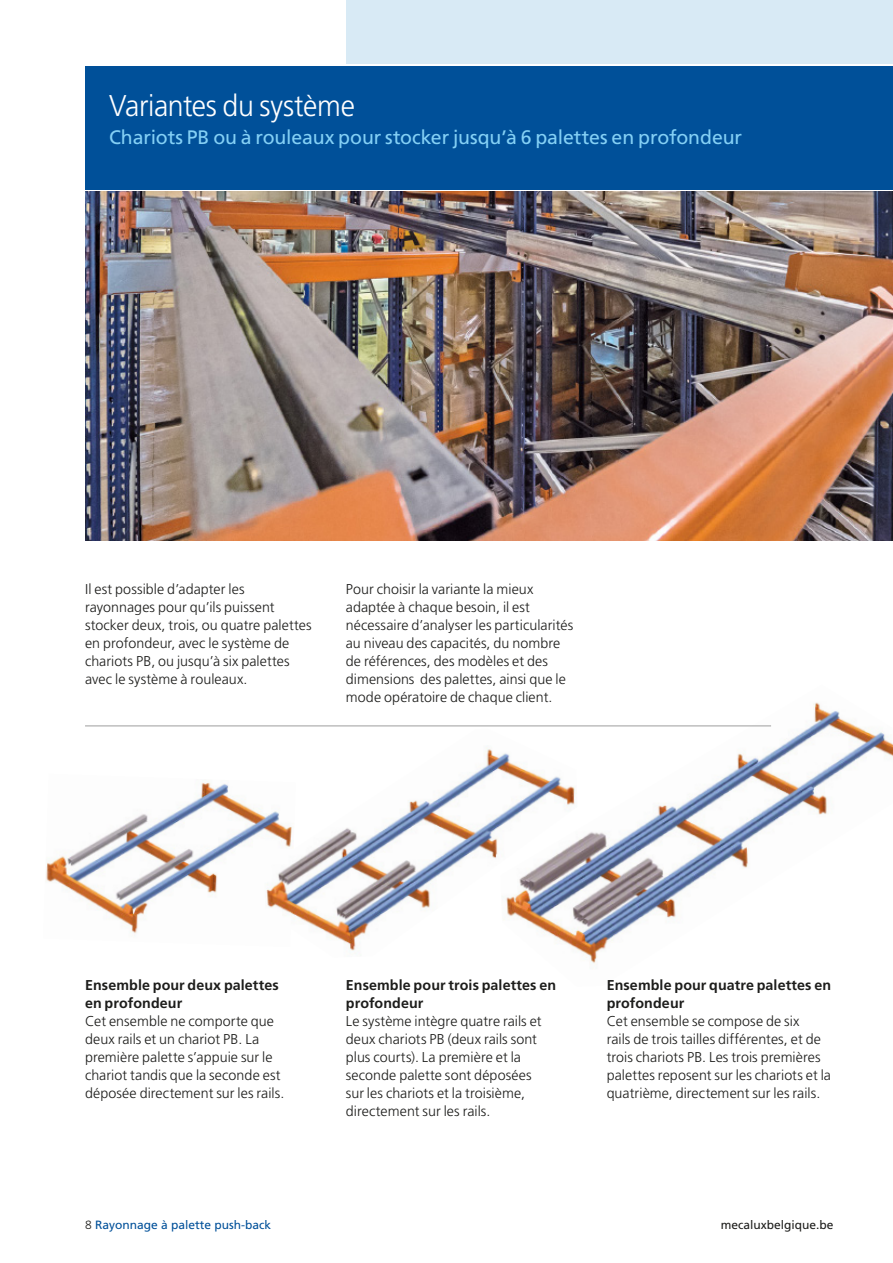
<style>
.page{position:relative;width:893px;height:1263px;background:#fff}
.page>*{position:absolute;margin:0;border:0;box-sizing:border-box;transform-origin:0 0}
.t1{font:300 30px "Frutiger LT Std";letter-spacing:-.015em;color:#fff;scale:.95 1}
.t2{font:19.5px "Frutiger LT Std";letter-spacing:-.005em;color:#84d0f5}
.t3{font:300 14.25px/18px "Frutiger LT Std";letter-spacing:.005em;color:#1d1d1b}
.t4{font:700 14.25px/18px "Frutiger LT Std";letter-spacing:.01em;color:#1d1d1b}
.t5{font:12px "Frutiger LT Std";color:#005099}
.t6{font:12px "Frutiger LT Std";color:#1d1d1b}
.s1{font-weight:300;color:#1d1d1b}
</style>
<div class="page">
<img style="left:85px;top:191px;width:808px;height:349px">
<div style="left:85px;top:67px;width:808px;height:123px;background:#005099"></div>
<img style="left:46px;top:782px;width:218px;height:152px">
<img style="left:500px;top:702px;width:393px;height:262px">
<img style="left:264px;top:729px;width:313px;height:229px">
<hr style="left:85px;top:726px;width:686px;height:1px;background:#9d9d9d">
<div style="left:347px;top:0;width:546px;height:64px;background:#d8eaf5"></div>
<h1 class="t1" style="left:109px;top:89px;width:260px">Variantes du système</h1>
<h2 class="t2" style="left:109px;top:126px;width:634px">Chariots PB ou à rouleaux pour stocker jusqu’à 6 palettes en profondeur</h2>
<p class="t3" style="left:85px;top:580px;width:228px">Il est possible d’adapter les rayonnages pour qu’ils puissent stocker deux, trois, ou quatre palettes en profondeur, avec le système de chariots PB, ou jusqu’à six palettes avec le système à rouleaux.</p>
<p class="t3" style="left:346px;top:580px;width:229px">Pour choisir la variante la mieux adaptée à chaque besoin, il est nécessaire d’analyser les particularités au niveau des capacités, du nombre de références, des modèles et des dimensions des palettes, ainsi que le mode opératoire de chaque client.</p>
<p class="t4" style="left:85px;top:976px;width:195px">Ensemble pour deux palettes en profondeur</p>
<p class="t3" style="left:85px;top:1013px;width:201px">Cet ensemble ne comporte que deux rails et un chariot PB. La première palette s’appuie sur le chariot tandis que la seconde est déposée directement sur les rails.</p>
<p class="t4" style="left:346px;top:976px;width:212px">Ensemble pour trois palettes en profondeur</p>
<p class="t3" style="left:346px;top:1013px;width:197px">Le système intègre quatre rails et deux chariots PB (deux rails sont plus courts). La première et la seconde palette sont déposées sur les chariots et la troisième, directement sur les rails.</p>
<p class="t4" style="left:607px;top:976px;width:226px">Ensemble pour quatre palettes en profondeur</p>
<p class="t3" style="left:607px;top:1013px;width:226px">Cet ensemble se compose de six<br>rails de trois tailles différentes, et de trois chariots PB. Les trois premières palettes reposent sur les chariots et la quatrième, directement sur les rails.</p>
<p class="t5" style="left:85px;top:1218px;width:188px"><span class="s1">8</span> Rayonnage à palette push-back</p>
<p class="t6" style="left:721px;top:1218px;width:114px">mecaluxbelgique.be</p>
</div>
